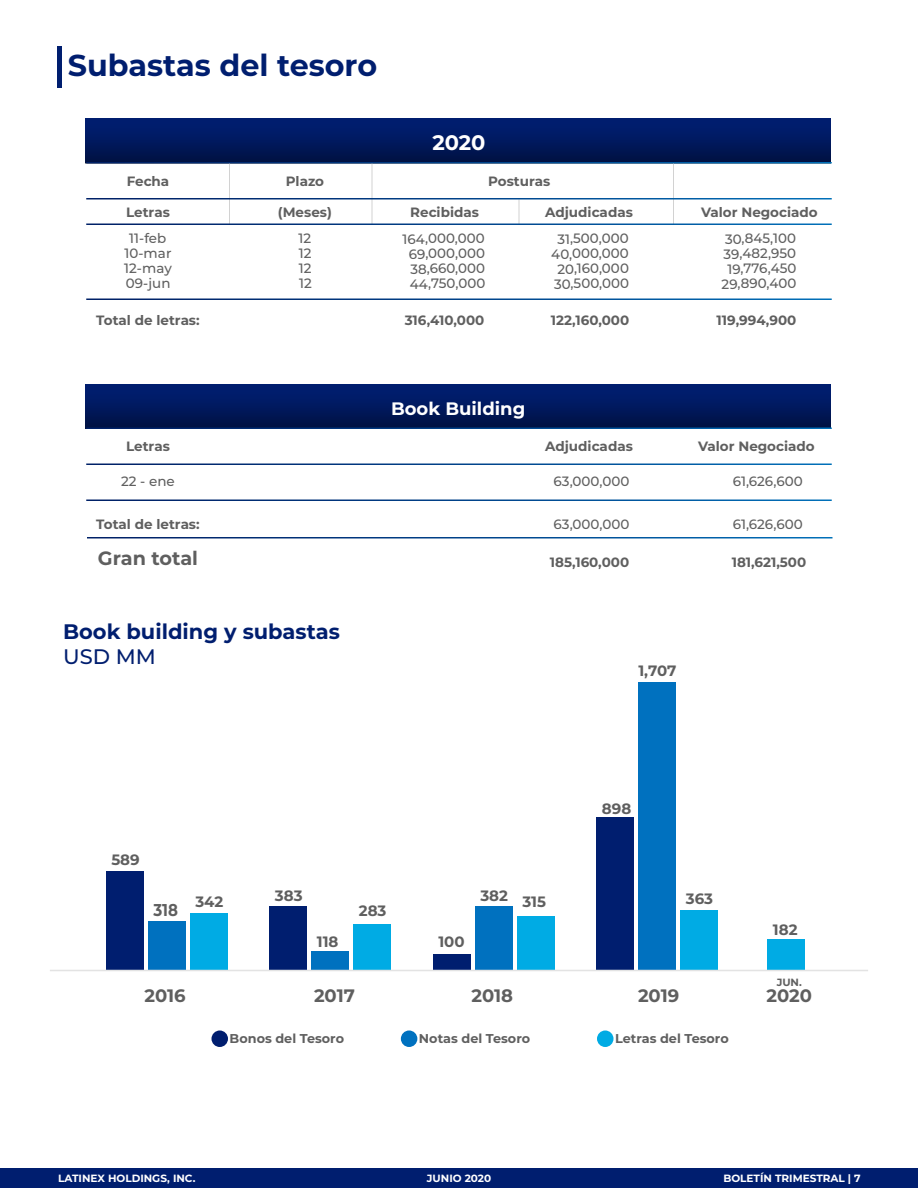
<style>
.page{position:relative;width:918px;height:1188px;background:#fff}
.page>*{position:absolute;margin:0;border:0;box-sizing:border-box;transform-origin:0 0}
.t1{font:700 30.15px "Montserrat";color:#001e6f}
.t2{font:700 21px "Montserrat";color:#001e6f}
.t3{font:500 21px "Montserrat";color:#001e6f}
.t4{font:700 21px "Montserrat";color:#fff}
.t5{font:700 19.2px "Montserrat";color:#5f5f5f}
.t6{font:700 18px "Montserrat";color:#5f5f5f}
.t7{font:700 18px "Montserrat";color:#fff}
.t8{font:700 17.1px "Montserrat";color:#5f5f5f;scale:.88 1}
.t9{font:700 15px "Montserrat";color:#5f5f5f}
.t10{font:500 13.5px/15px "Montserrat";color:#5f5f5f;text-align:center}
.t11{font:700 13.5px "Montserrat";color:#5f5f5f}
.t12{font:700 12.75px "Montserrat";color:#5f5f5f}
.t13{font:700 10.5px "Montserrat";color:#fff}
.t14{font:700 10.5px "Montserrat";color:#5f5f5f}
</style>
<div class="page">
<div style="left:86px;top:118px;width:745px;height:46px;background:linear-gradient(to bottom,#001f76,#001244)"></div>
<div style="left:86px;top:384px;width:745px;height:45px;background:linear-gradient(to bottom,#001f76,#001243)"></div>
<div style="left:57px;top:46px;width:5px;height:42px;background:#001e6f"></div>
<div style="left:212px;top:1030px;width:16px;height:17px;background:#001e6f;border-radius:50%"></div>
<div style="left:401px;top:1030px;width:16px;height:17px;background:#0071bf;border-radius:50%"></div>
<div style="left:597px;top:1030px;width:17px;height:17px;background:#00abe4;border-radius:50%"></div>
<div style="left:0;top:1168px;width:918px;height:20px;background:#001e6f"></div>
<hr style="left:86px;top:428px;width:746px;height:1px;background:#fff">
<hr style="left:372px;top:162px;width:1px;height:62px;background:#d2d2d2">
<hr style="left:229px;top:162px;width:1px;height:62px;background:#d2d2d2">
<svg style="left:519px;top:200px;width:1px;height:24px"></svg>
<hr style="left:673px;top:162px;width:1px;height:62px;background:#d2d2d2">
<hr style="left:86px;top:162px;width:746px;height:2px;background:#fff">
<hr style="left:86px;top:198px;width:746px;height:2px;background:#fff">
<div style="left:680px;top:910px;width:38px;height:61px;background:#00abe4"></div>
<div style="left:767px;top:939px;width:38px;height:32px;background:#00abe4"></div>
<div style="left:638px;top:682px;width:38px;height:289px;background:#0071bf"></div>
<div style="left:596px;top:818px;width:38px;height:153px;background:#001e6f"></div>
<div style="left:517px;top:916px;width:38px;height:55px;background:#00abe4"></div>
<div style="left:475px;top:906px;width:38px;height:65px;background:#0071bf"></div>
<div style="left:433px;top:954px;width:38px;height:17px;background:#001e6f"></div>
<div style="left:353px;top:924px;width:38px;height:47px;background:#00abe4"></div>
<div style="left:311px;top:951px;width:38px;height:20px;background:#0071bf"></div>
<div style="left:269px;top:906px;width:38px;height:65px;background:#001e6f"></div>
<div style="left:190px;top:914px;width:38px;height:57px;background:#00abe4"></div>
<div style="left:148px;top:921px;width:38px;height:50px;background:#0071bf"></div>
<div style="left:106px;top:872px;width:38px;height:99px;background:#001e6f"></div>
<hr style="left:50px;top:970px;width:818px;height:1px;background:#e3e3e3">
<h1 class="t1" style="left:68px;top:44px;width:311px">Subastas del tesoro</h1>
<h2 class="t4" style="left:432px;top:127px;width:55px">2020</h2>
<p class="t11" style="left:127px;top:171px;width:44px">Fecha</p>
<p class="t11" style="left:286px;top:171px;width:40px">Plazo</p>
<p class="t11" style="left:488px;top:171px;width:64px">Posturas</p>
<p class="t11" style="left:278px;top:203px;width:55px">(Meses)</p>
<p class="t11" style="left:410px;top:203px;width:70px">Recibidas</p>
<p class="t11" style="left:545px;top:203px;width:89px">Adjudicadas</p>
<p class="t11" style="left:701px;top:203px;width:118px">Valor Negociado</p>
<p class="t11" style="left:126px;top:203px;width:45px">Letras</p>
<p class="t10" style="left:124px;top:231px;width:49px;rotate:-1deg">11-feb<br>10-mar<br>12-may<br>09-jun</p>
<p class="t10" style="left:298px;top:230px;width:15px;text-align:justify;rotate:-1deg">12<br>12<br>12<br>12</p>
<p class="t10" style="left:402px;top:231px;width:84px;rotate:-1deg">164,000,000<br>69,000,000<br>38,660,000<br>44,750,000</p>
<p class="t10" style="left:551px;top:231px;width:79px;rotate:-1deg">31,500,000<br>40,000,000<br>20,160,000<br>30,500,000</p>
<p class="t10" style="left:721px;top:231px;width:77px;rotate:-1deg">30,845,100<br>39,482,950<br>19,776,450<br>29,890,400</p>
<p class="t11" style="left:405px;top:311px;width:81px">316,410,000</p>
<p class="t11" style="left:551px;top:311px;width:80px">122,160,000</p>
<p class="t11" style="left:717px;top:311px;width:81px">119,994,900</p>
<p class="t11" style="left:96px;top:311px;width:105px">Total de letras:</p>
<h3 class="t7" style="left:391px;top:396px;width:136px">Book Building</h3>
<p class="t11" style="left:545px;top:437px;width:89px">Adjudicadas</p>
<p class="t11" style="left:698px;top:437px;width:118px">Valor Negociado</p>
<p class="t11" style="left:126px;top:437px;width:45px">Letras</p>
<p class="t10" style="left:121px;top:473px;width:55px">22 - ene</p>
<p class="t10" style="left:554px;top:473px;width:77px">63,000,000</p>
<p class="t10" style="left:733px;top:473px;width:71px">61,626,600</p>
<p class="t10" style="left:554px;top:516px;width:77px">63,000,000</p>
<p class="t10" style="left:733px;top:516px;width:71px">61,626,600</p>
<h3 class="t5" style="left:98px;top:545px;width:102px">Gran total</h3>
<p class="t11" style="left:550px;top:552px;width:81px">185,160,000</p>
<p class="t11" style="left:732px;top:552px;width:76px">181,621,500</p>
<p class="t11" style="left:96px;top:515px;width:105px">Total de letras:</p>
<h2 class="t2" style="left:63px;top:617px;width:278px">Book building y subastas</h2>
<h2 class="t3" style="left:63px;top:642px;width:94px">USD MM</h2>
<p class="t9" style="left:638px;top:660px;width:39px">1,707</p>
<p class="t9" style="left:111px;top:849px;width:30px">589</p>
<p class="t8" style="left:153px;top:898px;width:30px">318</p>
<p class="t9" style="left:195px;top:891px;width:30px">342</p>
<p class="t9" style="left:275px;top:885px;width:29px">383</p>
<p class="t9" style="left:317px;top:931px;width:23px">118</p>
<p class="t9" style="left:359px;top:900px;width:29px">283</p>
<p class="t9" style="left:438px;top:931px;width:28px">100</p>
<p class="t9" style="left:480px;top:885px;width:29px">382</p>
<p class="t9" style="left:522px;top:891px;width:25px">315</p>
<p class="t9" style="left:602px;top:798px;width:31px">898</p>
<p class="t9" style="left:686px;top:888px;width:29px">363</p>
<h3 class="t6" style="left:145px;top:982px;width:43px">2016</h3>
<h3 class="t6" style="left:314px;top:982px;width:42px">2017</h3>
<h3 class="t6" style="left:472px;top:982px;width:43px">2018</h3>
<h3 class="t6" style="left:638px;top:982px;width:43px">2019</h3>
<p class="t12" style="left:230px;top:1030px;width:116px">Bonos del Tesoro</p>
<p class="t12" style="left:419px;top:1030px;width:113px">Notas del Tesoro</p>
<p class="t12" style="left:615px;top:1030px;width:115px">Letras del Tesoro</p>
<p class="t9" style="left:773px;top:919px;width:26px">182</p>
<p class="t14" style="left:777px;top:974px;width:27px">JUN.</p>
<h3 class="t6" style="left:767px;top:982px;width:47px">2020</h3>
<p class="t13" style="left:58px;top:1171px;width:139px">LATINEX HOLDINGS, INC.</p>
<p class="t13" style="left:427px;top:1171px;width:66px">JUNIO 2020</p>
<p class="t13" style="left:723px;top:1171px;width:139px">BOLETÍN TRIMESTRAL | 7</p>
</div>
